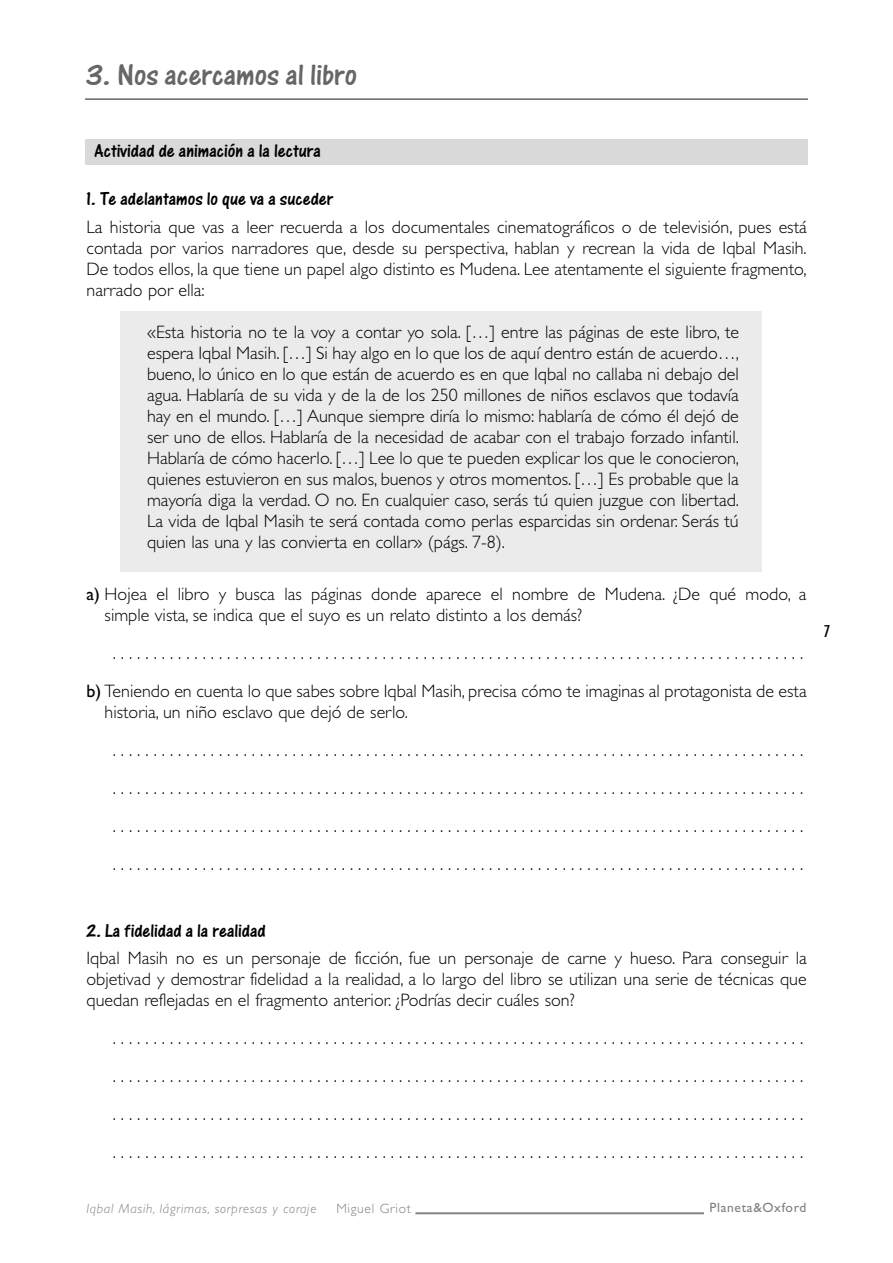
<style>
.page{position:relative;width:893px;height:1263px;background:#fff}
.page>*{position:absolute;margin:0;border:0;box-sizing:border-box;transform-origin:0 0}
.t1{font:31.5px "One Stroke Script Plain";color:#666}
.t2{font:19.5px "One Stroke Script Plain";color:#000}
.t3{font:300 18px/21px "Gill Sans";color:#000;text-align:justify}
.t4{font:500 condensed 15.75px "Futura";color:#000}
.t5{font:italic 300 13.5px "Gill Sans";letter-spacing:.05em;color:#808080}
.t6{font:13.5px "Gill Sans";letter-spacing:.05em;color:#808080}
.t7{font:300 13.5px "Gill Sans";letter-spacing:.05em;color:#808080}
.s1{font-weight:400}
</style>
<div class="page">
<hr style="left:415px;top:1212px;width:289px;height:2px;background:#808080">
<hr style="left:85px;top:98px;width:723px;height:2px;background:#666">
<div style="left:85px;top:139px;width:723px;height:26px;background:#d9d9d9"></div>
<div style="left:120px;top:311px;width:641px;height:260px;background:#ebebeb"></div>
<h1 class="t1" style="left:87px;top:65px;width:272px">3. Nos acercamos al libro</h1>
<p class="t2" style="left:95px;top:145px;width:228px">Actividad de animación a la lectura</p>
<p class="t2" style="left:87px;top:193px;width:248px">1. Te adelantamos lo que va a suceder</p>
<p class="t3" style="left:87px;top:218px;width:722px">La historia que vas a leer recuerda a los documentales cinematográficos o de televisión, pues está contada por varios narradores que, desde su perspectiva, hablan y recrean la vida de Iqbal Masih.<br>De todos ellos, la que tiene un papel algo distinto es Mudena. Lee atentamente el siguiente fragmento, narrado por ella:</p>
<p class="t3" style="left:147px;top:323px;width:594px">«Esta historia no te la voy a contar yo sola. […] entre las páginas de este libro, te espera Iqbal Masih. […] Si hay algo en lo que los de aquí dentro están de acuerdo…, bueno, lo único en lo que están de acuerdo es en que Iqbal no callaba ni debajo del agua. Hablaría de su vida y de la de los 250 millones de niños esclavos que todavía hay en el mundo. […] Aunque siempre diría lo mismo: hablaría de cómo él dejó de ser uno de ellos. Hablaría de la necesidad de acabar con el trabajo forzado infantil.<br>Hablaría de cómo hacerlo. […] Lee lo que te pueden explicar los que le conocieron, quienes estuvieron en sus malos, buenos y otros momentos. […] Es probable que la mayoría diga la verdad. O no. En cualquier caso, serás tú quien juzgue con libertad.<br>La vida de Iqbal Masih te será contada como perlas esparcidas sin ordenar. Serás tú quien las una y las convierta en collar» (págs. 7-8).</p>
<p class="t3" style="left:105px;top:585px;width:703px;text-indent:-18px"><span class="s1">a)</span> Hojea el libro y busca las páginas donde aparece el nombre de Mudena. ¿De qué modo, a simple vista, se indica que el suyo es un relato distinto a los demás?</p>
<p class="t3" style="left:87px;top:635px;width:722px;line-height:38px;text-align:right">. . . . . . . . . . . . . . . . . . . . . . . . . . . . . . . . . . . . . . . . . . . . . . . . . . . . . . . . . . . . . . . . . . . . . . . . . . . . . . . . . . . . .<br><span class="s1">b)</span> Teniendo en cuenta lo que sabes sobre Iqbal Masih, precisa cómo te imaginas al protagonista de esta</p>
<p class="t3" style="left:113px;top:695px;width:692px;line-height:38px;text-align:left;text-indent:-8px">historia, un niño esclavo que dejó de serlo.<br>. . . . . . . . . . . . . . . . . . . . . . . . . . . . . . . . . . . . . . . . . . . . . . . . . . . . . . . . . . . . . . . . . . . . . . . . . . . . . . . . . . . . . . . . . . . . . . . . . . . . . . . . . . . . . . . . . . . . . . . . . . . . . . . . . . . . . . . . . . . . . . . . . . . . . . . . . . . . . . . . . . . . . . . . . . . . . . . . . . . . . . . . . . . . . . . . . . . . . . . . . . . . . . . . . . . . . . . . . . . . . . . . . . . . . . . . . . . . . . . . . . . . . . . . . . . . . . . . . . . . . . . . . . . . . . . . . . . . . . . . . . . . . . . . . . . . . . . . . . . . . . . . . . . . . . . . . . . . . . . . . . . . . . . . . . . . . . . . . . . .</p>
<p class="t4" style="left:824px;top:623px;width:8px">7</p>
<p class="t2" style="left:87px;top:924px;width:181px">2. La fidelidad a la realidad</p>
<p class="t3" style="left:87px;top:949px;width:722px">Iqbal Masih no es un personaje de ficción, fue un personaje de carne y hueso. Para conseguir la objetivad y demostrar fidelidad a la realidad, a lo largo del libro se utilizan una serie de técnicas que quedan reflejadas en el fragmento anterior. ¿Podrías decir cuáles son?</p>
<p class="t3" style="left:113px;top:1020px;width:692px;line-height:38px">. . . . . . . . . . . . . . . . . . . . . . . . . . . . . . . . . . . . . . . . . . . . . . . . . . . . . . . . . . . . . . . . . . . . . . . . . . . . . . . . . . . . . . . . . . . . . . . . . . . . . . . . . . . . . . . . . . . . . . . . . . . . . . . . . . . . . . . . . . . . . . . . . . . . . . . . . . . . . . . . . . . . . . . . . . . . . . . . . . . . . . . . . . . . . . . . . . . . . . . . . . . . . . . . . . . . . . . . . . . . . . . . . . . . . . . . . . . . . . . . . . . . . . . . . . . . . . . . . . . . . . . . . . . . . . . . . . . . . . . . . . . . . . . . . . . . . . . . . . . . . . . . . . . . . . . . . . . . . . . . . . . . . . . . . . . . . . . . . . . .</p>
<p class="t5" style="left:87px;top:1204px;width:231px">Iqbal Masih, lágrimas, sorpresas y coraje</p>
<p class="t7" style="left:336px;top:1204px;width:76px">Miguel Griot</p>
<p class="t6" style="left:710px;top:1202px;width:98px">Planeta&amp;Oxford</p>
</div>
